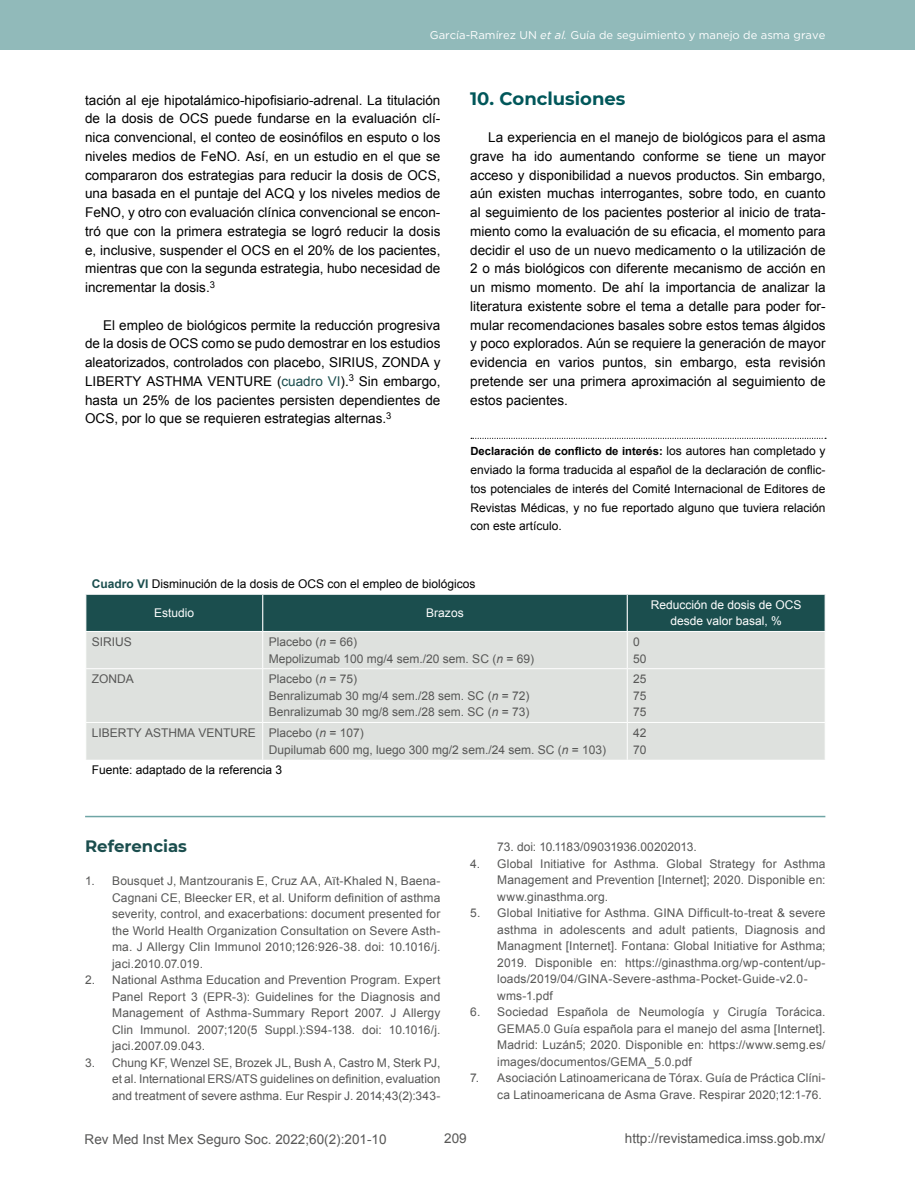
<style>
.page{position:relative;width:915px;height:1191px;background:#fff}
.page>*{position:absolute;margin:0;border:0;box-sizing:border-box;transform-origin:0 0}
.t1{font:700 18px "Montserrat";color:#01575a}
.t2{font:700 16.5px "Montserrat";color:#1b4e4e}
.t3{font:13.5px/18.8px "Arial";color:#000;text-align:justify}
.t4{font:13.5px "Arial";color:#575756}
.t5{font:12px/16.5px "Arial";letter-spacing:.01em;color:#575756}
.t6{font:12px/18.8px "Arial";color:#000;text-align:justify}
.t7{font:12px/16.5px "Arial";color:#fff;text-align:center}
.t8{font:11.25px "Gotham";color:#fff}
.t9{font:700 11.25px "Arial";color:#000}
.s1{font-style:italic}
.s2{color:#1b4e4e}
.s3{font-weight:400;font-size:12px}
.s4{font-weight:700;color:#1b4e4e}
</style>
<div class="page">
<div style="left:0;top:0;width:914px;height:50px;background:#91baba"></div>
<div style="left:86px;top:595px;width:738px;height:36px;background:#1b4e4e"></div>
<div style="left:86px;top:632px;width:738px;height:127px;background:#dee1de"></div>
<hr style="left:262px;top:595px;width:1px;height:36px;background:#fff">
<hr style="left:626px;top:595px;width:1px;height:36px;background:#fff">
<hr style="left:262px;top:632px;width:1px;height:36px;background:#fff">
<hr style="left:626px;top:632px;width:1px;height:36px;background:#fff">
<hr style="left:262px;top:669px;width:1px;height:53px;background:#fff">
<hr style="left:626px;top:669px;width:1px;height:53px;background:#fff">
<hr style="left:262px;top:723px;width:1px;height:36px;background:#fff">
<hr style="left:626px;top:723px;width:1px;height:36px;background:#fff">
<hr style="left:85px;top:668px;width:177px;height:1px;background:#fff">
<hr style="left:262px;top:668px;width:365px;height:1px;background:#fff">
<hr style="left:627px;top:668px;width:198px;height:1px;background:#fff">
<hr style="left:85px;top:722px;width:177px;height:1px;background:#fff">
<hr style="left:262px;top:722px;width:365px;height:1px;background:#fff">
<hr style="left:627px;top:722px;width:198px;height:1px;background:#fff">
<svg style="left:471px;top:438px;width:354px;height:1px"></svg>
<hr style="left:85px;top:816px;width:740px;height:1px;background:#6fa5a5">
<p class="t8" style="left:430px;top:28px;width:397px">García-Ramírez UN <span class="s1">et al.</span> Guía de seguimiento y manejo de asma grave</p>
<p class="t3" style="left:85px;top:91px;width:357px">tación al eje hipotalámico-hipofisiario-adrenal. La titulación de la dosis de OCS puede fundarse en la evaluación clí&shy;nica convencional, el conteo de eosinófilos en esputo o los niveles medios de FeNO. Así, en un estudio en el que se compararon dos estrategias para reducir la dosis de OCS, una basada en el puntaje del ACQ y los niveles medios de FeNO, y otro con evaluación clínica convencional se encon&shy;tró que con la primera estrategia se logró reducir la dosis e, inclusive, suspender el OCS en el 20% de los pacientes, mientras que con la segunda estrategia, hubo necesidad de incrementar la dosis.<sup>3</sup></p>
<p class="t3" style="left:85px;top:316px;width:357px;text-indent:18px">El empleo de biológicos permite la reducción progresiva de la dosis de OCS como se pudo demostrar en los estudios aleatorizados, controlados con placebo, SIRIUS, ZONDA y LIBERTY ASTHMA VENTURE (<span class="s2">cuadro VI</span>).<sup>3</sup> Sin embargo, hasta un 25% de los pacientes persisten dependientes de OCS, por lo que se requieren estrategias alternas.<sup>3</sup></p>
<h1 class="t1" style="left:470px;top:85px;width:157px">10. Conclusiones</h1>
<p class="t3" style="left:470px;top:128px;width:357px;text-indent:18px">La experiencia en el manejo de biológicos para el asma grave ha ido aumentando conforme se tiene un mayor acceso y disponibilidad a nuevos productos. Sin embargo, aún existen muchas interrogantes, sobre todo, en cuanto al seguimiento de los pacientes posterior al inicio de trata&shy;miento como la evaluación de su eficacia, el momento para decidir el uso de un nuevo medicamento o la utilización de 2 o más biológicos con diferente mecanismo de acción en un mismo momento. De ahí la importancia de analizar la literatura existente sobre el tema a detalle para poder for&shy;mular recomendaciones basales sobre estos temas álgidos y poco explorados. Aún se requiere la generación de mayor evidencia en varios puntos, sin embargo, esta revisión pretende ser una primera aproximación al seguimiento de estos pacientes.</p>
<p class="t9" style="left:470px;top:444px;width:356px">Declaración de conflicto de interés: <span class="s3">los autores han completado y</span></p>
<p class="t6" style="left:470px;top:461px;width:356px">enviado la forma traducida al español de la declaración de conflic&shy;tos potenciales de interés del Comité Internacional de Editores de Revistas Médicas, y no fue reportado alguno que tuviera relación con este artículo.</p>
<p class="t6" style="left:92px;top:575px;width:385px"><span class="s4">Cuadro VI</span> Disminución de la dosis de OCS con el empleo de biológicos</p>
<p class="t7" style="left:154px;top:605px;width:42px">Estudio</p>
<p class="t7" style="left:426px;top:605px;width:39px">Brazos</p>
<p class="t7" style="left:650px;top:596px;width:152px">Reducción de dosis de OCS desde valor basal, %</p>
<p class="t5" style="left:92px;top:634px;width:42px">SIRIUS</p>
<p class="t5" style="left:268px;top:634px;width:267px">Placebo (<span class="s1">n</span> = 66)<br>Mepolizumab 100 mg/4 sem./20 sem. SC (<span class="s1">n</span> = 69)</p>
<p class="t5" style="left:633px;top:634px;width:15px">0<br>50</p>
<p class="t5" style="left:92px;top:671px;width:44px">ZONDA</p>
<p class="t5" style="left:268px;top:671px;width:262px">Placebo (<span class="s1">n</span> = 75)<br>Benralizumab 30 mg/4 sem./28 sem. SC (<span class="s1">n</span> = 72)<br>Benralizumab 30 mg/8 sem./28 sem. SC (<span class="s1">n</span> = 73)</p>
<p class="t5" style="left:633px;top:671px;width:15px;text-align:justify">25<br>75<br>75</p>
<p class="t5" style="left:268px;top:725px;width:339px;text-indent:-177px">LIBERTY ASTHMA VENTURE Placebo (<span class="s1">n</span> = 107)<br>Dupilumab 600 mg, luego 300 mg/2 sem./24 sem. SC (<span class="s1">n</span> = 103)</p>
<p class="t5" style="left:633px;top:725px;width:15px">42<br>70</p>
<p class="t6" style="left:92px;top:761px;width:192px">Fuente: adaptado de la referencia 3</p>
<h2 class="t2" style="left:85px;top:834px;width:103px">Referencias</h2>
<p class="t5" style="left:112px;top:872px;width:330px;text-align:justify;text-indent:-27px">1. Bousquet J, Mantzouranis E, Cruz AA, Aït-Khaled N, Baena-Cagnani CE, Bleecker ER, et al. Uniform definition of asthma severity, control, and exacerbations: document presented for the World Health Organization Consultation on Severe Asth&shy;ma. J Allergy Clin Immunol 2010;126:926-38. doi: 10.1016/j. jaci.2010.07.019.</p>
<p class="t5" style="left:112px;top:971px;width:330px;text-align:justify;text-indent:-27px">2. National Asthma Education and Prevention Program. Expert Panel Report 3 (EPR-3): Guidelines for the Diagnosis and Management of Asthma-Summary Report 2007. J Allergy Clin Immunol. 2007;120(5 Suppl.):S94-138. doi: 10.1016/j. jaci.2007.09.043.</p>
<p class="t5" style="left:112px;top:1054px;width:330px;text-align:justify;text-indent:-27px">3. Chung KF, Wenzel SE, Brozek JL, Bush A, Castro M, Sterk PJ, et al. International ERS/ATS guidelines on definition, evaluation and treatment of severe asthma. Eur Respir J. 2014;43(2):343-</p>
<p class="t5" style="left:497px;top:838px;width:201px">73. doi: 10.1183/09031936.00202013.</p>
<p class="t5" style="left:497px;top:855px;width:330px;text-align:justify;text-indent:-27px">4. Global Initiative for Asthma. Global Strategy for Asthma Management and Prevention [Internet]; 2020. Disponible en: www.ginasthma.org.</p>
<p class="t5" style="left:497px;top:904px;width:330px;text-indent:-27px">5. Global Initiative for Asthma. GINA Difficult-to-treat &amp; severe asthma in adolescents and adult patients, Diagnosis and Managment [Internet]. Fontana: Global Initiative for Asthma; 2019. Disponible en: https://ginasthma.org/wp-content/up&shy;loads/2019/04/GINA-Severe-asthma-Pocket-Guide-v2.0- wms-1.pdf</p>
<p class="t5" style="left:497px;top:1003px;width:330px;text-align:justify;text-indent:-27px">6. Sociedad Española de Neumología y Cirugía Torácica.<br>GEMA5.0 Guía española para el manejo del asma [Internet].<br>Madrid: Luzán5; 2020. Disponible en: https://www.semg.es/ images/documentos/GEMA_5.0.pdf</p>
<p class="t5" style="left:497px;top:1069px;width:330px;text-indent:-27px">7. Asociación Latinoamericana de Tórax. Guía de Práctica Clíni&shy;ca Latinoamericana de Asma Grave. Respirar 2020;12:1-76.</p>
<p class="t4" style="left:85px;top:1130px;width:303px">Rev Med Inst Mex Seguro Soc. 2022;60(2):201-10</p>
<p class="t4" style="left:444px;top:1129px;width:24px">209</p>
<p class="t4" style="left:624px;top:1129px;width:202px">http://revistamedica.imss.gob.mx/</p>
</div>
